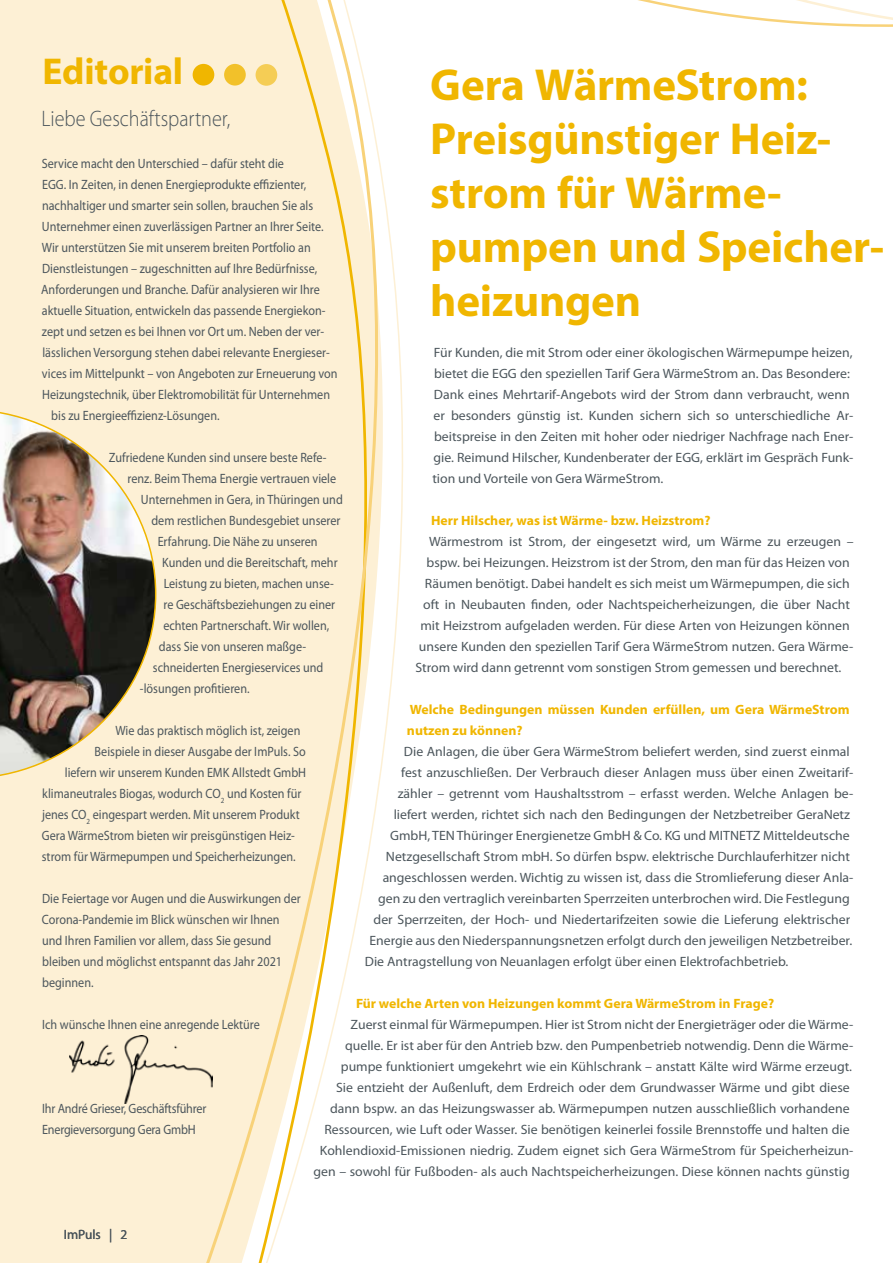
<style>
.page{position:relative;width:893px;height:1263px;background:#fff}
.page>*{position:absolute;margin:0;border:0;box-sizing:border-box;transform-origin:0 0}
.t1{font:700 45px/54px "Myriad Pro";letter-spacing:-.005em;color:#f0b600}
.t2{font:700 37.5px "Myriad Pro";letter-spacing:-.005em;color:#f0b600}
.t3{font:300 22.5px "Myriad Pro";color:#4c565c;scale:.9 1}
.t4{font:13.5px/21px "Myriad Pro";color:#4c565c}
.t5{font:13.5px/21px "Myriad Pro";color:#4c565c;scale:.9 1}
.t6{font:700 13.5px/21px "Myriad Pro";color:#f0b600}
</style>
<div class="page">
<div style="left:0;top:0;width:200px;height:1263px;background:#fdf0d5"></div>
<div style="left:193px;top:64px;width:21px;height:22px;background:#f0b600;border-radius:50%"></div>
<svg style="left:200px;top:0;width:203px;height:1263px"></svg>
<img style="left:0;top:408px;width:157px;height:372px">
<img style="left:70px;top:1035px;width:143px;height:69px">
<svg style="left:264px;top:0;width:629px;height:191px"></svg>
<h2 class="t2" style="left:43px;top:47px;width:142px">Editorial</h2>
<h3 class="t3" style="left:41px;top:105px;width:211px">Liebe Geschäftspartner,</h3>
<p class="t5" style="left:42px;top:153px;width:271px">Service macht den Unterschied – dafür steht die</p>
<p class="t5" style="left:42px;top:174px;width:295px">EGG. In Zeiten, in denen Energieprodukte effizienter,</p>
<p class="t5" style="left:42px;top:195px;width:303px">nachhaltiger und smarter sein sollen, brauchen Sie als</p>
<p class="t5" style="left:42px;top:216px;width:314px">Unternehmer einen zuverlässigen Partner an Ihrer Seite.</p>
<p class="t5" style="left:42px;top:237px;width:300px">Wir unterstützen Sie mit unserem breiten Portfolio an</p>
<p class="t5" style="left:42px;top:258px;width:307px">Dienstleistungen – zugeschnitten auf Ihre Bedürfnisse,</p>
<p class="t5" style="left:41px;top:279px;width:311px">Anforderungen und Branche. Dafür analysieren wir Ihre</p>
<p class="t5" style="left:42px;top:300px;width:317px">aktuelle Situation, entwickeln das passende Energiekon-</p>
<p class="t5" style="left:42px;top:321px;width:315px">zept und setzen es bei Ihnen vor Ort um. Neben der ver-</p>
<p class="t5" style="left:42px;top:342px;width:321px">lässlichen Versorgung stehen dabei relevante Energieser-</p>
<p class="t5" style="left:42px;top:363px;width:330px">vices im Mittelpunkt – von Angeboten zur Erneuerung von</p>
<p class="t5" style="left:42px;top:384px;width:321px">Heizungstechnik, über Elektromobilität für Unternehmen</p>
<p class="t5" style="left:51px;top:405px;width:189px">bis zu Energieeffizienz-Lösungen.</p>
<p class="t5" style="left:109px;top:447px;width:243px">Zufriedene Kunden sind unsere beste Refe-</p>
<p class="t5" style="left:128px;top:468px;width:233px">renz. Beim Thema Energie vertrauen viele</p>
<p class="t5" style="left:141px;top:489px;width:226px">Unternehmen in Gera, in Thüringen und</p>
<p class="t5" style="left:151px;top:510px;width:212px">dem restlichen Bundesgebiet unserer</p>
<p class="t5" style="left:158px;top:531px;width:179px">Erfahrung. Die Nähe zu unseren</p>
<p class="t5" style="left:162px;top:552px;width:197px">Kunden und die Bereitschaft, mehr</p>
<p class="t5" style="left:164px;top:573px;width:191px">Leistung zu bieten, machen unse-</p>
<p class="t5" style="left:164px;top:594px;width:192px">re Geschäftsbeziehungen zu einer</p>
<p class="t5" style="left:163px;top:615px;width:186px">echten Partnerschaft. Wir wollen,</p>
<p class="t5" style="left:159px;top:636px;width:165px">dass Sie von unseren maßge-</p>
<p class="t5" style="left:153px;top:657px;width:191px">schneiderten Energieservices und</p>
<p class="t5" style="left:140px;top:678px;width:123px">-lösungen profitieren.</p>
<p class="t5" style="left:115px;top:720px;width:207px">Wie das praktisch möglich ist, zeigen</p>
<p class="t5" style="left:95px;top:741px;width:236px">Beispiele in dieser Ausgabe der ImPuls. So</p>
<p class="t5" style="left:65px;top:762px;width:270px">liefern wir unserem Kunden EMK Allstedt GmbH</p>
<p class="t5" style="left:42px;top:783px;width:290px">klimaneutrales Biogas, wodurch CO<sub>2</sub> und Kosten für</p>
<p class="t5" style="left:42px;top:804px;width:288px">jenes CO<sub>2</sub> eingespart werden. Mit unserem Produkt</p>
<p class="t5" style="left:42px;top:825px;width:283px">Gera WärmeStrom bieten wir preisgünstigen Heiz-</p>
<p class="t5" style="left:42px;top:846px;width:284px">strom für Wärmepumpen und Speicherheizungen.</p>
<p class="t5" style="left:42px;top:888px;width:289px">Die Feiertage vor Augen und die Auswirkungen der Corona-Pandemie im Blick wünschen wir Ihnen und Ihren Familien vor allem, dass Sie gesund bleiben und möglichst entspannt das Jahr 2021 beginnen.</p>
<p class="t5" style="left:42px;top:1014px;width:243px">Ich wünsche Ihnen eine anregende Lektüre</p>
<h1 class="t1" style="left:430px;top:56px;width:456px">Gera WärmeStrom:<br>Preisgünstiger Heiz&shy;strom für Wärme&shy;pumpen und Speicher&shy;heizungen</h1>
<p class="t4" style="left:432px;top:342px;width:422px">Für Kunden, die mit Strom oder einer ökologischen Wärmepumpe heizen, bietet die EGG den speziellen Tarif Gera WärmeStrom an. Das Besondere:<br>Dank eines Mehrtarif-Angebots wird der Strom dann verbraucht, wenn er besonders günstig ist. Kunden sichern sich so unterschiedliche Ar&shy;beitspreise in den Zeiten mit hoher oder niedriger Nachfrage nach Ener&shy;gie. Reimund Hilscher, Kundenberater der EGG, erklärt im Gespräch Funk&shy;tion und Vorteile von Gera WärmeStrom.</p>
<p class="t6" style="left:431px;top:510px;width:281px">Herr Hilscher, was ist Wärme- bzw. Heizstrom?</p>
<p class="t4" style="left:429px;top:531px;width:426px">Wärmestrom ist Strom, der eingesetzt wird, um Wärme zu erzeugen –</p>
<p class="t4" style="left:427px;top:552px;width:425px">bspw. bei Heizungen. Heizstrom ist der Strom, den man für das Heizen von</p>
<p class="t4" style="left:425px;top:573px;width:426px">Räumen benötigt. Dabei handelt es sich meist um Wärmepumpen, die sich</p>
<p class="t4" style="left:423px;top:594px;width:428px">oft in Neubauten finden, oder Nachtspeicherheizungen, die über Nacht</p>
<p class="t4" style="left:420px;top:615px;width:431px">mit Heizstrom aufgeladen werden. Für diese Arten von Heizungen können</p>
<p class="t4" style="left:419px;top:636px;width:436px">unsere Kunden den speziellen Tarif Gera WärmeStrom nutzen. Gera Wärme-</p>
<p class="t4" style="left:416px;top:657px;width:427px">Strom wird dann getrennt vom sonstigen Strom gemessen und berechnet.</p>
<p class="t6" style="left:407px;top:699px;width:444px">Welche Bedingungen müssen Kunden erfüllen, um Gera WärmeStrom nutzen zu können?</p>
<p class="t4" style="left:404px;top:741px;width:447px">Die Anlagen, die über Gera WärmeStrom beliefert werden, sind zuerst einmal</p>
<p class="t4" style="left:401px;top:762px;width:454px">fest anzuschließen. Der Verbrauch dieser Anlagen muss über einen Zweitarif-</p>
<p class="t4" style="left:398px;top:783px;width:457px">zähler – getrennt vom Haushaltsstrom – erfasst werden. Welche Anlagen be-</p>
<p class="t4" style="left:394px;top:804px;width:458px">liefert werden, richtet sich nach den Bedingungen der Netzbetreiber GeraNetz</p>
<p class="t4" style="left:390px;top:825px;width:461px">GmbH, TEN Thüringer Energienetze GmbH &amp; Co. KG und MITNETZ Mitteldeutsche</p>
<p class="t4" style="left:386px;top:846px;width:466px">Netzgesellschaft Strom mbH. So dürfen bspw. elektrische Durchlauferhitzer nicht</p>
<p class="t4" style="left:383px;top:867px;width:472px">angeschlossen werden. Wichtig zu wissen ist, dass die Stromlieferung dieser Anla-</p>
<p class="t4" style="left:378px;top:888px;width:473px">gen zu den vertraglich vereinbarten Sperrzeiten unterbrochen wird. Die Festlegung</p>
<p class="t4" style="left:374px;top:909px;width:478px">der Sperrzeiten, der Hoch- und Niedertarifzeiten sowie die Lieferung elektrischer</p>
<p class="t4" style="left:369px;top:930px;width:484px">Energie aus den Niederspannungsnetzen erfolgt durch den jeweiligen Netzbetreiber.</p>
<p class="t4" style="left:365px;top:951px;width:425px">Die Antragstellung von Neuanlagen erfolgt über einen Elektrofachbetrieb.</p>
<p class="t6" style="left:356px;top:993px;width:420px">Für welche Arten von Heizungen kommt Gera WärmeStrom in Frage?</p>
<p class="t4" style="left:314px;top:1014px;width:541px;text-align:right">Zuerst einmal für Wärmepumpen. Hier ist Strom nicht der Energieträger oder die Wärme&shy;quelle. Er ist aber für den Antrieb bzw. den Pumpenbetrieb notwendig. Denn die Wärme&shy;pumpe funktioniert umgekehrt wie ein Kühlschrank – anstatt Kälte wird Wärme erzeugt.<br>Sie entzieht der Außenluft, dem Erdreich oder dem Grundwasser Wärme und gibt diese dann bspw. an das Heizungswasser ab. Wärmepumpen nutzen ausschließlich vorhandene Ressourcen, wie Luft oder Wasser. Sie benötigen keinerlei fossile Brennstoffe und halten die Kohlendioxid-Emissionen niedrig. Zudem eignet sich Gera WärmeStrom für Speicherheizun&shy;gen – sowohl für Fußboden- als auch Nachtspeicherheizungen. Diese können nachts günstig</p>
<p class="t5" style="left:42px;top:1098px;width:184px">Ihr André Grieser, Geschäftsführer<br>Energieversorgung Gera GmbH</p>
<p class="t4" style="left:64px;top:1224px;width:65px">ImPuls | 2</p>
</div>
